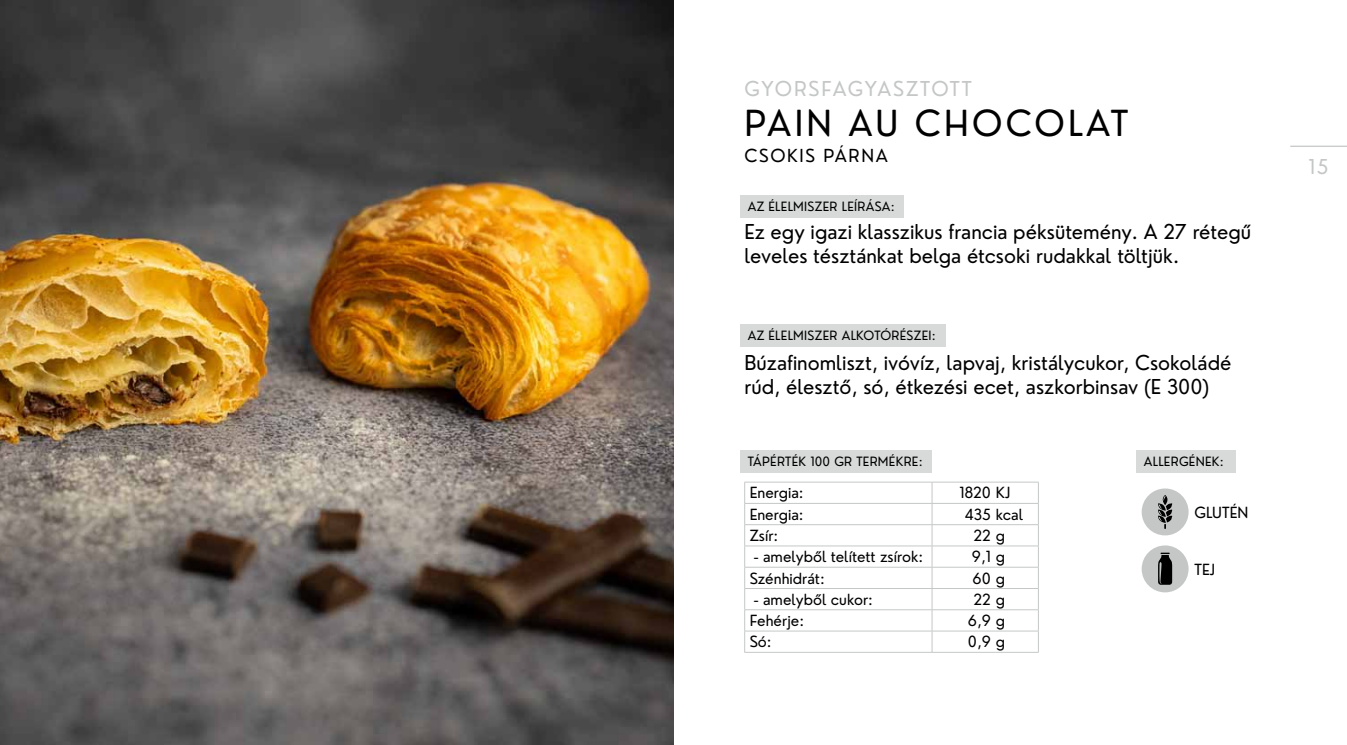
<style>
.page{position:relative;width:1347px;height:745px;background:#fff}
.page>*{position:absolute;margin:0;border:0;box-sizing:border-box;transform-origin:0 0}
.t1{font:35px "Nourd";letter-spacing:.08em;color:#000}
.t2{font:20px/24px "Nourd";color:#000}
.t3{font:20px "Nourd";letter-spacing:.095em;color:#c5c7c7}
.t4{font:17.5px "Nourd";letter-spacing:.095em;color:#000}
.t5{font:15px "Nourd";color:#000}
.t6{font:12.5px "Nourd";letter-spacing:.025em;color:#000}
</style>
<div class="page">
<img style="left:0;top:0;width:673px;height:744px">
<hr style="left:1290px;top:145px;width:56px;height:2px;background:#c5c7c7">
<div style="left:740px;top:323px;width:206px;height:23px;background:#d8dada"></div>
<div style="left:1136px;top:450px;width:99px;height:22px;background:#d8dada"></div>
<div style="left:740px;top:450px;width:192px;height:22px;background:#d8dada"></div>
<div style="left:740px;top:195px;width:163px;height:22px;background:#d8dada"></div>
<hr style="left:744px;top:481px;width:188px;height:1px;background:#c5c7c7">
<hr style="left:932px;top:481px;width:63px;height:1px;background:#c5c7c7">
<hr style="left:995px;top:481px;width:43px;height:1px;background:#c5c7c7">
<hr style="left:744px;top:502px;width:188px;height:1px;background:#c5c7c7">
<hr style="left:932px;top:502px;width:63px;height:1px;background:#c5c7c7">
<hr style="left:995px;top:502px;width:43px;height:1px;background:#c5c7c7">
<hr style="left:744px;top:524px;width:188px;height:1px;background:#c5c7c7">
<hr style="left:932px;top:524px;width:63px;height:1px;background:#c5c7c7">
<hr style="left:995px;top:524px;width:43px;height:1px;background:#c5c7c7">
<hr style="left:744px;top:545px;width:188px;height:1px;background:#c5c7c7">
<hr style="left:932px;top:545px;width:63px;height:1px;background:#c5c7c7">
<hr style="left:995px;top:545px;width:43px;height:1px;background:#c5c7c7">
<hr style="left:744px;top:566px;width:188px;height:1px;background:#c5c7c7">
<hr style="left:932px;top:566px;width:63px;height:1px;background:#c5c7c7">
<hr style="left:995px;top:566px;width:43px;height:1px;background:#c5c7c7">
<hr style="left:744px;top:587px;width:188px;height:1px;background:#c5c7c7">
<hr style="left:932px;top:587px;width:63px;height:1px;background:#c5c7c7">
<hr style="left:995px;top:587px;width:43px;height:1px;background:#c5c7c7">
<hr style="left:744px;top:609px;width:188px;height:1px;background:#c5c7c7">
<hr style="left:932px;top:609px;width:63px;height:1px;background:#c5c7c7">
<hr style="left:995px;top:609px;width:43px;height:1px;background:#c5c7c7">
<hr style="left:744px;top:630px;width:188px;height:1px;background:#c5c7c7">
<svg style="left:744px;top:482px;width:1px;height:169px"></svg>
<hr style="left:932px;top:630px;width:63px;height:1px;background:#c5c7c7">
<svg style="left:931px;top:482px;width:1px;height:169px"></svg>
<hr style="left:995px;top:630px;width:43px;height:1px;background:#c5c7c7">
<svg style="left:1038px;top:482px;width:1px;height:169px"></svg>
<hr style="left:744px;top:651px;width:188px;height:1px;background:#c5c7c7">
<hr style="left:932px;top:651px;width:63px;height:1px;background:#c5c7c7">
<hr style="left:995px;top:651px;width:43px;height:1px;background:#c5c7c7">
<div style="left:1141px;top:488px;width:47px;height:47px;background:#c5c7c7;border-radius:50%"></div>
<svg style="left:1158px;top:495px;width:14px;height:33px"></svg>
<div style="left:1141px;top:545px;width:47px;height:47px;background:#c5c7c7;border-radius:50%"></div>
<svg style="left:1158px;top:552px;width:14px;height:32px"></svg>
<p class="t3" style="left:744px;top:77px;width:229px">gyorsfagyasztott</p>
<h1 class="t1" style="left:744px;top:102px;width:384px">PAIN AU CHOCOLAT</h1>
<p class="t4" style="left:744px;top:145px;width:131px">Csokis párna</p>
<p class="t6" style="left:747px;top:199px;width:148px">Az élelmiszer leírása:</p>
<p class="t2" style="left:744px;top:220px;width:508px">Ez egy igazi klasszikus francia péksütemény. A 27 rétegű leveles tésztánkat belga étcsoki rudakkal töltjük.</p>
<p class="t6" style="left:747px;top:327px;width:190px">Az élelmiszer alkotórészei:</p>
<p class="t2" style="left:744px;top:350px;width:488px">Búzafinomliszt, ivóvíz, lapvaj, kristálycukor, Csokoládé rúd, élesztő, só, étkezési ecet, aszkorbinsav (E 300)</p>
<p class="t6" style="left:747px;top:454px;width:176px">Tápérték 100 gr termékre:</p>
<p class="t6" style="left:1143px;top:454px;width:81px">Allergén EK:</p>
<p class="t5" style="left:749px;top:483px;width:56px">Energia:</p>
<p class="t5" style="left:959px;top:483px;width:52px">1820 KJ</p>
<p class="t5" style="left:749px;top:505px;width:56px">Energia:</p>
<p class="t5" style="left:964px;top:505px;width:60px">435 kcal</p>
<p class="t5" style="left:749px;top:526px;width:30px">Zsír:</p>
<p class="t5" style="left:973px;top:526px;width:33px">22 g</p>
<p class="t5" style="left:754px;top:547px;width:171px">- amelyből telített zsírok:</p>
<p class="t5" style="left:972px;top:547px;width:35px">9,1 g</p>
<p class="t5" style="left:749px;top:569px;width:77px">Szénhidrát:</p>
<p class="t5" style="left:972px;top:569px;width:34px">60 g</p>
<p class="t5" style="left:754px;top:590px;width:120px">- amelyből cukor:</p>
<p class="t5" style="left:973px;top:590px;width:33px">22 g</p>
<p class="t5" style="left:749px;top:611px;width:56px">Fehérje:</p>
<p class="t5" style="left:967px;top:611px;width:39px">6,9 g</p>
<p class="t5" style="left:749px;top:632px;width:24px">Só:</p>
<p class="t5" style="left:967px;top:632px;width:39px">0,9 g</p>
<p class="t5" style="left:1194px;top:503px;width:52px">Glutén</p>
<p class="t5" style="left:1194px;top:560px;width:8px">Tej</p>
<p class="t3" style="left:1308px;top:155px;width:21px">15</p>
</div>
